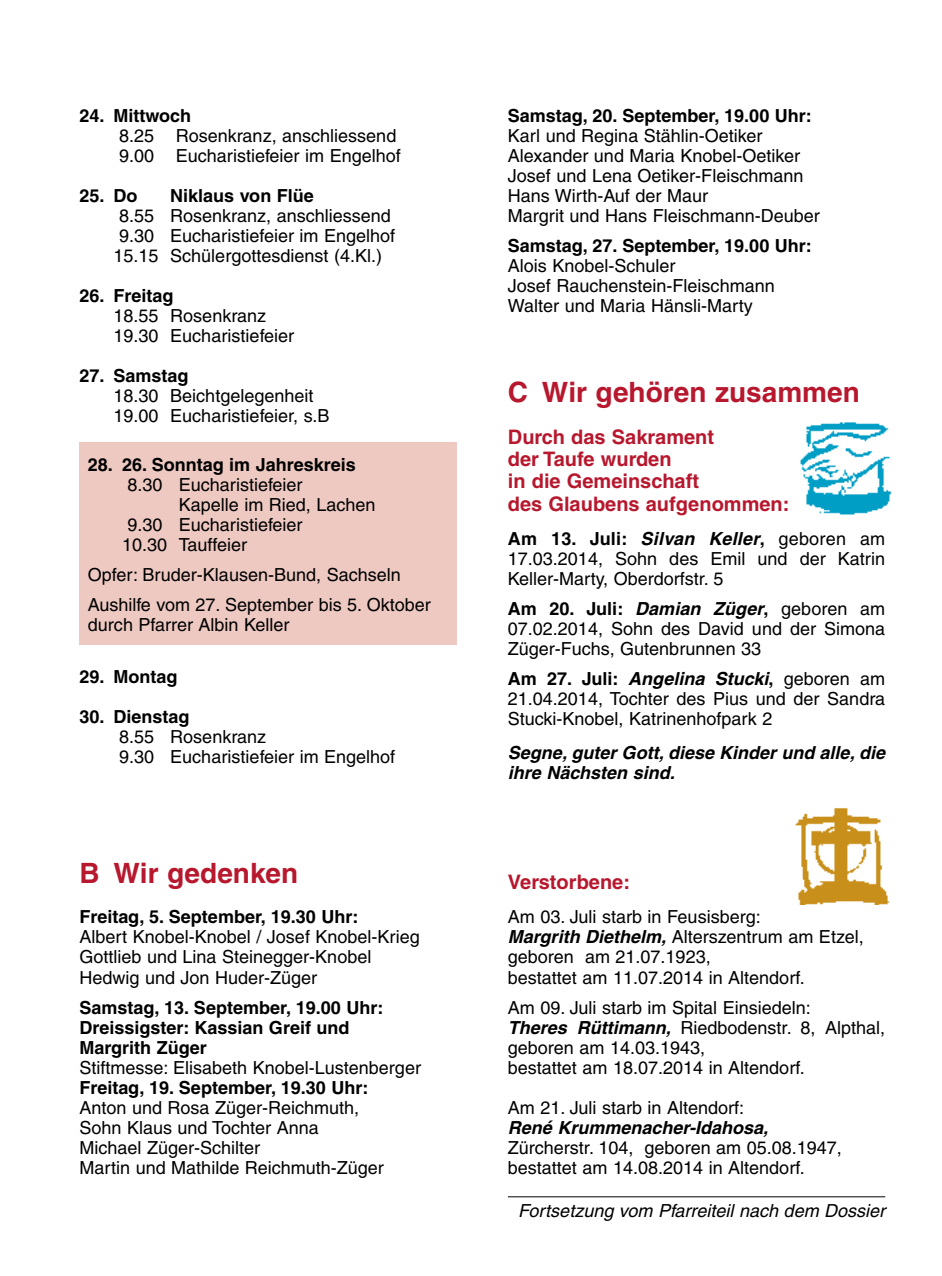
<style>
.page{position:relative;width:942px;height:1276px;background:#fff}
.page>*{position:absolute;margin:0;border:0;box-sizing:border-box;transform-origin:0 0}
.t1{font:700 28px "Helvetica";color:#b7182e}
.t2{font:700 20px/22px "Helvetica";color:#b7182e}
.t3{font:18px/20px "Helvetica";color:#000}
.t4{font:700 18px/20px "Helvetica";color:#000}
.t5{font:italic 700 18px/20px "Helvetica";color:#000}
.t6{font:italic 18px "Helvetica";color:#000}
.s1{font-weight:700}
.s2{font-weight:700;font-style:italic}
</style>
<div class="page">
<div style="left:79px;top:442px;width:377px;height:203px;background:#edc9c2"></div>
<img style="left:800px;top:422px;width:92px;height:93px">
<img style="left:795px;top:808px;width:95px;height:96px">
<hr style="left:507px;top:1196px;width:377px;height:1px;background:#000">
<p class="t4" style="left:79px;top:105px;width:113px">24. Mittwoch</p>
<p class="t3" style="left:119px;top:125px;width:283px">8.25 Rosenkranz, anschliessend<br>9.00 Eucharistiefeier im Engelhof</p>
<p class="t4" style="left:79px;top:185px;width:60px">25. Do</p>
<p class="t4" style="left:170px;top:185px;width:145px">Niklaus von Flüe</p>
<p class="t3" style="left:119px;top:205px;width:273px">8.55 Rosenkranz, anschliessend</p>
<p class="t3" style="left:119px;top:226px;width:277px">9.30 Eucharistiefeier im Engelhof</p>
<p class="t3" style="left:113px;top:246px;width:270px">15.15 Schülergottesdienst (4.Kl.)</p>
<p class="t4" style="left:79px;top:285px;width:95px">26. Freitag</p>
<p class="t3" style="left:113px;top:306px;width:182px">18.55 Rosenkranz<br>19.30 Eucharistiefeier</p>
<p class="t4" style="left:79px;top:366px;width:110px">27. Samstag</p>
<p class="t3" style="left:113px;top:386px;width:217px">18.30 Beichtgelegenheit<br>19.00 Eucharistiefeier, s.B</p>
<p class="t4" style="left:88px;top:454px;width:269px">28. 26. Sonntag im Jahreskreis</p>
<p class="t3" style="left:127px;top:474px;width:176px">8.30 Eucharistiefeier</p>
<p class="t3" style="left:179px;top:494px;width:198px">Kapelle im Ried, Lachen</p>
<p class="t3" style="left:127px;top:514px;width:176px">9.30 Eucharistiefeier</p>
<p class="t3" style="left:122px;top:534px;width:127px">10.30 Tauffeier</p>
<p class="t3" style="left:88px;top:559px;width:344px;line-height:30px">Opfer: Bruder-Klausen-Bund, Sachseln<br>Aushilfe vom 27. September bis 5. Oktober</p>
<p class="t3" style="left:88px;top:614px;width:203px">durch Pfarrer Albin Keller</p>
<p class="t4" style="left:79px;top:666px;width:99px">29. Montag</p>
<p class="t4" style="left:79px;top:706px;width:111px">30. Dienstag</p>
<p class="t3" style="left:119px;top:726px;width:277px">8.55 Rosenkranz<br>9.30 Eucharistiefeier im Engelhof</p>
<h1 class="t1" style="left:79px;top:856px;width:220px">B Wir gedenken</h1>
<p class="t4" style="left:79px;top:906px;width:280px">Freitag, 5. September, 19.30 Uhr:</p>
<p class="t3" style="left:79px;top:927px;width:342px">Albert Knobel-Knobel / Josef Knobel-Krieg<br>Gottlieb und Lina Steinegger-Knobel<br>Hedwig und Jon Huder-Züger</p>
<p class="t4" style="left:79px;top:997px;width:305px">Samstag, 13. September, 19.00 Uhr:<br>Dreissigster: Kassian Greif und<br>Margrith Züger</p>
<p class="t3" style="left:79px;top:1057px;width:343px">Stiftmesse: Elisabeth Knobel-Lustenberger</p>
<p class="t4" style="left:79px;top:1077px;width:290px">Freitag, 19. September, 19.30 Uhr:</p>
<p class="t3" style="left:79px;top:1097px;width:306px">Anton und Rosa Züger-Reichmuth,<br>Sohn Klaus und Tochter Anna<br>Michael Züger-Schilter<br>Martin und Mathilde Reichmuth-Züger</p>
<p class="t4" style="left:507px;top:105px;width:305px">Samstag, 20. September, 19.00 Uhr:</p>
<p class="t3" style="left:507px;top:125px;width:313px">Karl und Regina Stählin-Oetiker Alexander und Maria Knobel-Oetiker Josef und Lena Oetiker-Fleischmann Hans Wirth-Auf der Maur<br>Margrit und Hans Fleischmann-Deuber</p>
<p class="t4" style="left:507px;top:235px;width:305px">Samstag, 27. September, 19.00 Uhr:</p>
<p class="t3" style="left:507px;top:256px;width:268px">Alois Knobel-Schuler<br>Josef Rauchenstein-Fleischmann<br>Walter und Maria Hänsli-Marty</p>
<h1 class="t1" style="left:507px;top:375px;width:353px">C Wir gehören zusammen</h1>
<p class="t2" style="left:507px;top:426px;width:283px">Durch das Sakrament<br>der Taufe wurden<br>in die Gemeinschaft<br>des Glaubens aufgenommen:</p>
<p class="t3" style="left:507px;top:528px;width:379px;text-align:justify"><span class="s1">Am 13. Juli:</span> <span class="s2">Silvan Keller</span><span class="s1">,</span> geboren am 17.03.2014, Sohn des Emil und der Katrin Keller-Marty, Oberdorfstr. 5</p>
<p class="t3" style="left:507px;top:598px;width:378px;text-align:justify"><span class="s1">Am 20. Juli:</span> <span class="s2">Damian Züger</span><span class="s1">,</span> geboren am 07.02.2014, Sohn des David und der Simona Züger-Fuchs, Gutenbrunnen 33</p>
<p class="t3" style="left:507px;top:668px;width:379px;text-align:justify"><span class="s1">Am 27. Juli:</span> <span class="s2">Angelina Stucki</span><span class="s1">,</span> geboren am 21.04.2014, Tochter des Pius und der Sandra Stucki-Knobel, Katrinenhofpark 2</p>
<p class="t5" style="left:507px;top:742px;width:378px">Segne, guter Gott, diese Kinder und alle, die ihre Nächsten sind.</p>
<p class="t2" style="left:507px;top:871px;width:124px">Verstorbene:</p>
<p class="t3" style="left:507px;top:907px;width:357px">Am 03. Juli starb in Feusisberg:<br><span class="s2">Margrith Diethelm,</span> Alterszentrum am Etzel, geboren am 21.07.1923,<br>bestattet am 11.07.2014 in Altendorf.</p>
<p class="t3" style="left:507px;top:997px;width:379px">Am 09. Juli starb im Spital Einsiedeln:<br><span class="s2">Theres Rüttimann,</span> Riedbodenstr. 8, Alpthal, geboren am 14.03.1943,<br>bestattet am 18.07.2014 in Altendorf.</p>
<p class="t3" style="left:507px;top:1097px;width:238px">Am 21. Juli starb in Altendorf:</p>
<p class="t5" style="left:507px;top:1117px;width:262px">René Krummenacher-Idahosa,</p>
<p class="t3" style="left:507px;top:1137px;width:335px">Zürcherstr. 104, geboren am 05.08.1947, bestattet am 14.08.2014 in Altendorf.</p>
<p class="t6" style="left:518px;top:1200px;width:368px">Fortsetzung vom Pfarreiteil nach dem Dossier</p>
</div>
